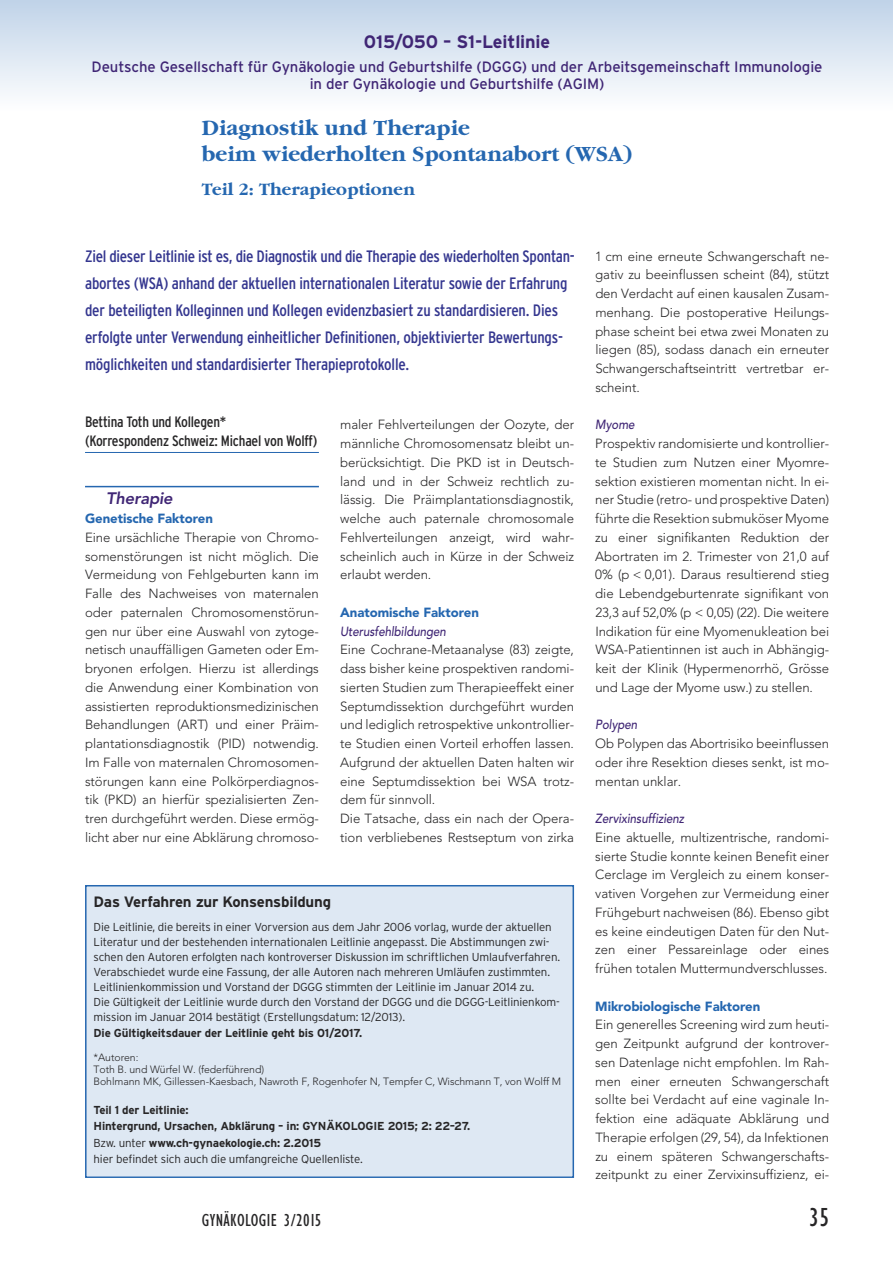
<style>
.page{position:relative;width:893px;height:1263px;background:#fff}
.page>*{position:absolute;margin:0;border:0;box-sizing:border-box;transform-origin:0 0}
.t1{font:condensed 27px "Gill Sans";color:#272627}
.t2{font:700 22.5px/25.5px "Garamond";letter-spacing:.005em;color:#2567b0}
.t3{font:700 18px "Garamond";letter-spacing:.005em;color:#2567b0}
.t4{font:700 18px "Interstate";letter-spacing:-.005em;color:#402675}
.t5{font:condensed 18px "Gill Sans";letter-spacing:.02em;color:#272627}
.t6{font:condensed 16.5px/27px "Interstate";letter-spacing:-.01em;color:#34368f}
.t7{font:italic 800 16.5px "Avenir";letter-spacing:-.01em;color:#402675}
.t8{font:15px/16.5px "Interstate";letter-spacing:-.005em;color:#402675;text-align:center}
.t9{font:condensed 15px/18.8px "Interstate";letter-spacing:-.015em;color:#272627}
.t10{font:700 15px "Interstate";letter-spacing:-.015em;color:#272627}
.t11{font:300 13.2px/18.8px "Avenir";letter-spacing:-.005em;color:#272627;text-align:justify}
.t12{font:900 13.2px "Avenir";letter-spacing:-.005em;color:#2567b0}
.t13{font:italic 500 13.2px "Avenir";letter-spacing:-.005em;color:#402675;scale:.88 1}
.t14{font:300 11.55px/15px "Interstate";letter-spacing:-.015em;color:#272627}
.t15{font:700 11.55px/16.5px "Interstate";letter-spacing:-.015em;color:#272627}
.t16{font:300 10.5px/12px "Avenir";letter-spacing:-.005em;color:#272627}
.s1{font-weight:300}
</style>
<div class="page">
<div style="left:0;top:0;width:893px;height:111px;background:linear-gradient(to bottom,#c0d3e8,#fefeff)"></div>
<hr style="left:85px;top:452px;width:234px;height:1px;background:#2567b0">
<hr style="left:85px;top:486px;width:234px;height:1px;background:#2567b0">
<div style="left:87px;top:886px;width:486px;height:290px;background:#dee8f3"></div>
<div style="left:85px;top:885px;width:489px;height:293px;border:2px solid #2567b0"></div>
<h3 class="t4" style="left:364px;top:32px;width:188px">015/050 – S1-Leitlinie</h3>
<p class="t8" style="left:92px;top:59px;width:732px">Deutsche Gesellschaft für Gynäkologie und Geburtshilfe (DGGG) und der Arbeitsgemeinschaft Immunologie in der Gynäkologie und Geburtshilfe (AGIM)</p>
<h2 class="t2" style="left:202px;top:115px;width:431px">Diagnostik und Therapie<br>beim wiederholten Spontanabort (WSA)</h2>
<h3 class="t3" style="left:202px;top:179px;width:214px">Teil 2: Therapieoptionen</h3>
<p class="t6" style="left:85px;top:243px;width:491px">Ziel dieser Leitlinie ist es, die Diagnostik und die Therapie des wiederholten Spontan&shy;abortes (WSA) anhand der aktuellen internationalen Literatur sowie der Erfahrung der beteiligten Kolleginnen und Kollegen evidenzbasiert zu standardisieren. Dies erfolgte unter Verwendung einheitlicher Definitionen, objektivierter Bewertungs&shy;möglichkeiten und standardisierter Therapieprotokolle.</p>
<p class="t9" style="left:85px;top:412px;width:234px">Bettina Toth und Kollegen*<br>(Korrespondenz Schweiz: Michael von Wolff)</p>
<p class="t7" style="left:106px;top:489px;width:68px">Therapie</p>
<p class="t12" style="left:85px;top:507px;width:129px">Genetische Faktoren</p>
<p class="t11" style="left:85px;top:528px;width:235px">Eine ursächliche Therapie von Chromo&shy;somenstörungen ist nicht möglich. Die Vermeidung von Fehlgeburten kann im Falle des Nachweises von maternalen oder paternalen Chromosomenstörun&shy;gen nur über eine Auswahl von zytoge&shy;netisch unauffälligen Gameten oder Em&shy;bryonen erfolgen. Hierzu ist allerdings die Anwendung einer Kombination von assistierten reproduktionsmedizinischen Behandlungen (ART) und einer Präim&shy;plantationsdiagnostik (PID) notwendig.<br>Im Falle von maternalen Chromosomen&shy;störungen kann eine Polkörperdiagnos&shy;tik (PKD) an hierfür spezialisierten Zen&shy;tren durchgeführt werden. Diese ermög&shy;licht aber nur eine Abklärung chromoso-</p>
<p class="t11" style="left:340px;top:415px;width:235px">maler Fehlverteilungen der Oozyte, der männliche Chromosomensatz bleibt un&shy;berücksichtigt. Die PKD ist in Deutsch&shy;land und in der Schweiz rechtlich zu&shy;lässig. Die Präimplantationsdiagnostik, welche auch paternale chromosomale Fehlverteilungen anzeigt, wird wahr&shy;scheinlich auch in Kürze in der Schweiz erlaubt werden.</p>
<p class="t12" style="left:340px;top:601px;width:140px">Anatomische Faktoren</p>
<p class="t13" style="left:340px;top:623px;width:122px">Uterusfehlbildungen</p>
<p class="t11" style="left:340px;top:640px;width:235px;text-align:left">Eine Cochrane-Metaanalyse (83) zeigte, dass bisher keine prospektiven randomi&shy;sierten Studien zum Therapieeffekt einer Septumdissektion durchgeführt wurden und lediglich retrospektive unkontrollier&shy;te Studien einen Vorteil erhoffen lassen.<br>Aufgrund der aktuellen Daten halten wir eine Septumdissektion bei WSA trotz&shy;dem für sinnvoll.<br>Die Tatsache, dass ein nach der Opera&shy;tion verbliebenes Restseptum von zirka</p>
<p class="t10" style="left:94px;top:893px;width:239px">Das Verfahren zur Konsensbildung</p>
<p class="t14" style="left:94px;top:919px;width:468px">Die Leitlinie, die bereits in einer Vorversion aus dem Jahr 2006 vorlag, wurde der aktuellen Literatur und der bestehenden internationalen Leitlinie angepasst. Die Abstimmungen zwi&shy;schen den Autoren erfolgten nach kontroverser Diskussion im schriftlichen Umlaufverfahren.<br>Verabschiedet wurde eine Fassung, der alle Autoren nach mehreren Umläufen zustimmten.<br>Leitlinienkommission und Vorstand der DGGG stimmten der Leitlinie im Januar 2014 zu.<br>Die Gültigkeit der Leitlinie wurde durch den Vorstand der DGGG und die DGGG-Leitlinienkom&shy;mission im Januar 2014 bestätigt (Erstellungsdatum: 12/2013).</p>
<p class="t15" style="left:94px;top:1025px;width:270px">Die Gültigkeitsdauer der Leitlinie geht bis 01/2017.</p>
<p class="t16" style="left:94px;top:1052px;width:469px">*Autoren:<br>Toth B. und Würfel W. (federführend)<br>Bohlmann MK, Gillessen-Kaesbach, Nawroth F, Rogenhofer N, Tempfer C, Wischmann T, von Wolff M</p>
<p class="t15" style="left:94px;top:1101px;width:378px">Teil 1 der Leitlinie:<br>Hintergrund, Ursachen, Abklärung – in: GYNÄKOLOGIE 2015; 2: 22–27.<br><span class="s1">Bzw. unter</span> www.ch-gynaekologie.ch: 2.2015<br><span class="s1">hier befindet sich auch die umfangreiche Quellenliste.</span></p>
<p class="t11" style="left:595px;top:247px;width:235px">1 cm eine erneute Schwangerschaft ne&shy;gativ zu beeinflussen scheint (84), stützt den Verdacht auf einen kausalen Zusam&shy;menhang. Die postoperative Heilungs&shy;phase scheint bei etwa zwei Monaten zu liegen (85), sodass danach ein erneuter Schwangerschaftseintritt vertretbar er&shy;scheint.</p>
<p class="t13" style="left:595px;top:417px;width:46px">Myome</p>
<p class="t11" style="left:595px;top:434px;width:235px">Prospektiv randomisierte und kontrollier&shy;te Studien zum Nutzen einer Myomre&shy;sektion existieren momentan nicht. In ei&shy;ner Studie (retro- und prospektive Daten) führte die Resektion submuköser Myome zu einer signifikanten Reduktion der Abortraten im 2. Trimester von 21,0 auf 0% (p &lt; 0,01). Daraus resultierend stieg die Lebendgeburtenrate signifikant von 23,3 auf 52,0% (p &lt; 0,05) (22). Die weitere Indikation für eine Myomenukleation bei WSA-Patientinnen ist auch in Abhängig&shy;keit der Klinik (Hypermenorrhö, Grösse und Lage der Myome usw.) zu stellen.</p>
<p class="t13" style="left:595px;top:717px;width:49px">Polypen</p>
<p class="t11" style="left:595px;top:734px;width:235px">Ob Polypen das Abortrisiko beeinflussen oder ihre Resektion dieses senkt, ist mo&shy;mentan unklar.</p>
<p class="t13" style="left:595px;top:811px;width:103px">Zervixinsuffizienz</p>
<p class="t11" style="left:595px;top:828px;width:235px">Eine aktuelle, multizentrische, randomi&shy;sierte Studie konnte keinen Benefit einer Cerclage im Vergleich zu einem konser&shy;vativen Vorgehen zur Vermeidung einer Frühgeburt nachweisen (86). Ebenso gibt es keine eindeutigen Daten für den Nut&shy;zen einer Pessareinlage oder eines frühen totalen Muttermundverschlusses.</p>
<p class="t12" style="left:595px;top:995px;width:167px">Mikrobiologische Faktoren</p>
<p class="t11" style="left:595px;top:1015px;width:235px">Ein generelles Screening wird zum heuti&shy;gen Zeitpunkt aufgrund der kontrover&shy;sen Datenlage nicht empfohlen. Im Rah&shy;men einer erneuten Schwangerschaft sollte bei Verdacht auf eine vaginale In&shy;fektion eine adäquate Abklärung und Therapie erfolgen (29, 54), da Infektionen zu einem späteren Schwangerschafts&shy;zeitpunkt zu einer Zervixinsuffizienz, ei-</p>
<h3 class="t5" style="left:202px;top:1213px;width:121px">GYNÄKOLOGIE 3/2015</h3>
<h1 class="t1" style="left:809px;top:1207px;width:22px">35</h1>
</div>
